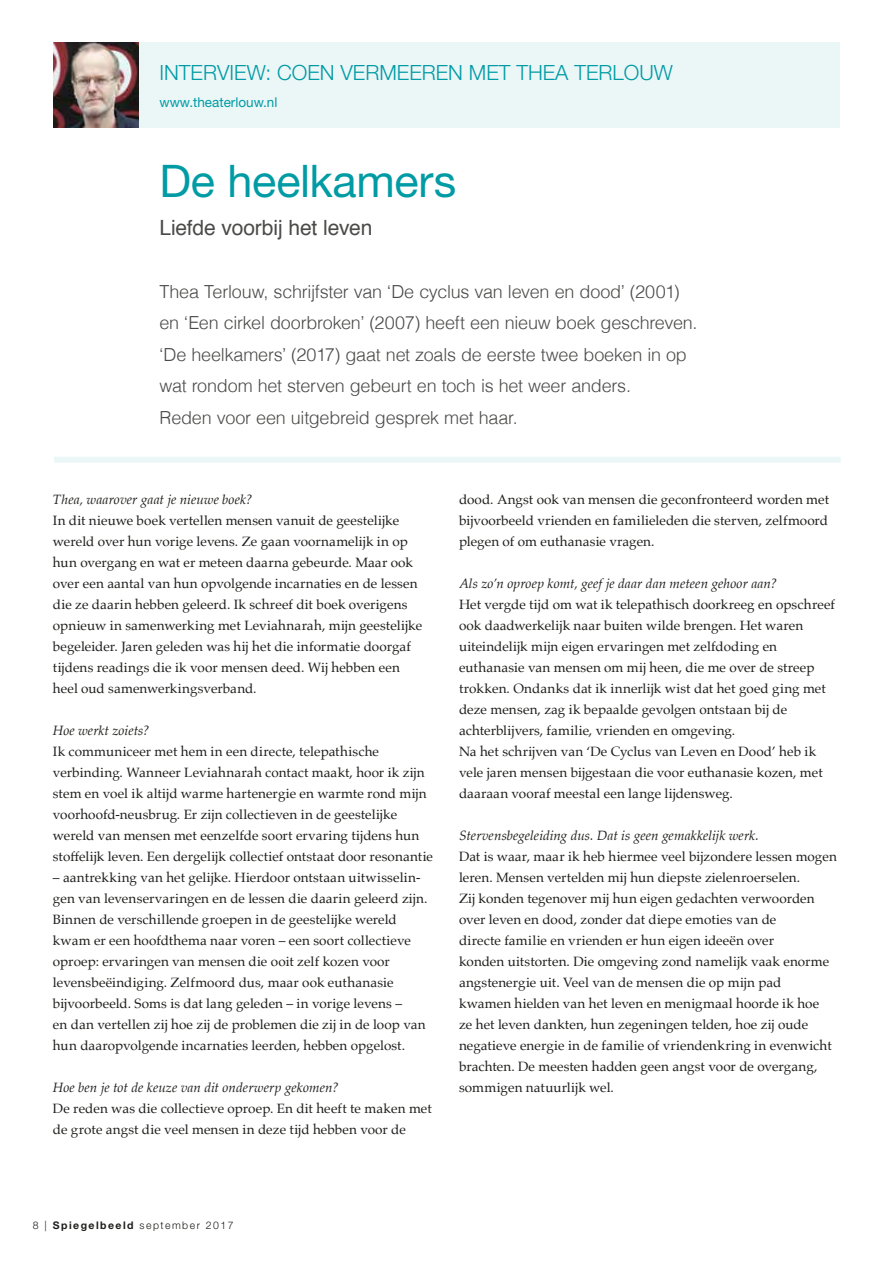
<style>
.page{position:relative;width:893px;height:1263px;background:#fff}
.page>*{position:absolute;margin:0;border:0;box-sizing:border-box;transform-origin:0 0}
.t1{font:45px "Helvetica Neue";letter-spacing:-.005em;color:#009ba4}
.t2{font:300 21px "Helvetica Neue";color:#009ba4}
.t3{font:21px "Helvetica";letter-spacing:-.005em;color:#4a4a49}
.t4{font:300 18px/31.5px "Helvetica";letter-spacing:-.01em;color:#4a4a49}
.t5{font:13.5px/21px "Palatino";letter-spacing:.005em;color:#1d1d1b}
.t6{font:italic 13.5px "Palatino";letter-spacing:.005em;color:#1d1d1b}
.t7{font:13.5px "Helvetica Neue";color:#009ba4}
.t8{font:300 10.5px "Helvetica Neue";letter-spacing:.14em;color:#1d1d1b}
.s1{font-weight:700}
</style>
<div class="page">
<div style="left:54px;top:457px;width:787px;height:6px;background:#ebf6f7"></div>
<div style="left:53px;top:43px;width:787px;height:85px;background:#ebf6f7"></div>
<img style="left:53px;top:43px;width:85px;height:85px">
<h2 class="t2" style="left:159px;top:59px;width:515px">INTERVIEW: COEN VERMEEREN MET THEA TERLOUW</h2>
<p class="t7" style="left:159px;top:94px;width:119px">www.theaterlouw.nl</p>
<h1 class="t1" style="left:159px;top:154px;width:298px">De heelkamers</h1>
<h2 class="t3" style="left:159px;top:211px;width:214px">Liefde voorbij het leven</h2>
<p class="t4" style="left:159px;top:274px;width:539px">Thea Terlouw, schrijfster van ‘De cyclus van leven en dood’ (2001) en ‘Een cirkel doorbroken’ (2007) heeft een nieuw boek geschreven. ‘De heelkamers’ (2017) gaat net zoals de eerste twee boeken in op wat rondom het sterven gebeurt en toch is het weer anders.<br>Reden voor een uitgebreid gesprek met haar.</p>
<p class="t6" style="left:53px;top:488px;width:201px">Thea, waarover gaat je nieuwe boek?</p>
<p class="t5" style="left:53px;top:510px;width:371px">In dit nieuwe boek vertellen mensen vanuit de geestelijke wereld over hun vorige levens. Ze gaan voornamelijk in op hun overgang en wat er meteen daarna gebeurde. Maar ook over een aantal van hun opvolgende incarnaties en de lessen die ze daarin hebben geleerd. Ik schreef dit boek overigens opnieuw in samenwerking met Leviahnarah, mijn geestelijke begeleider. Jaren geleden was hij het die informatie doorgaf tijdens readings die ik voor mensen deed. Wij hebben een heel oud samenwerkingsverband.</p>
<p class="t6" style="left:53px;top:719px;width:98px">Hoe werkt zoiets?</p>
<p class="t5" style="left:53px;top:741px;width:382px">Ik communiceer met hem in een directe, telepathische verbinding. Wanneer Leviahnarah contact maakt, hoor ik zijn stem en voel ik altijd warme hartenergie en warmte rond mijn voorhoofd-neusbrug. Er zijn collectieven in de geestelijke wereld van mensen met eenzelfde soort ervaring tijdens hun stoffelijk leven. Een dergelijk collectief ontstaat door resonantie</p>
<p class="t5" style="left:53px;top:867px;width:376px">– aantrekking van het gelijke. Hierdoor ontstaan uitwisselin&shy;gen van levenservaringen en de lessen die daarin geleerd zijn.<br>Binnen de verschillende groepen in de geestelijke wereld kwam er een hoofdthema naar voren – een soort collectieve oproep: ervaringen van mensen die ooit zelf kozen voor levensbeëindiging. Zelfmoord dus, maar ook euthanasie bijvoorbeeld. Soms is dat lang geleden – in vorige levens –<br>en dan vertellen zij hoe zij de problemen die zij in de loop van hun daaropvolgende incarnaties leerden, hebben opgelost.</p>
<p class="t6" style="left:53px;top:1076px;width:287px">Hoe ben je tot de keuze van dit onderwerp gekomen?</p>
<p class="t5" style="left:53px;top:1098px;width:380px">De reden was die collectieve oproep. En dit heeft te maken met de grote angst die veel mensen in deze tijd hebben voor de</p>
<p class="t5" style="left:459px;top:489px;width:372px;text-align:justify">dood. Angst ook van mensen die geconfronteerd worden met bijvoorbeeld vrienden en familieleden die sterven, zelfmoord plegen of om euthanasie vragen.</p>
<p class="t6" style="left:459px;top:572px;width:320px">Als zo’n oproep komt, geef je daar dan meteen gehoor aan?</p>
<p class="t5" style="left:459px;top:594px;width:378px">Het vergde tijd om wat ik telepathisch doorkreeg en opschreef ook daadwerkelijk naar buiten wilde brengen. Het waren uiteindelijk mijn eigen ervaringen met zelfdoding en euthanasie van mensen om mij heen, die me over de streep trokken. Ondanks dat ik innerlijk wist dat het goed ging met deze mensen, zag ik bepaalde gevolgen ontstaan bij de achterblijvers, familie, vrienden en omgeving.<br>Na het schrijven van ‘De Cyclus van Leven en Dood’ heb ik vele jaren mensen bijgestaan die voor euthanasie kozen, met daaraan vooraf meestal een lange lijdensweg.</p>
<p class="t6" style="left:459px;top:824px;width:301px">Stervensbegeleiding dus. Dat is geen gemakkelijk werk.</p>
<p class="t5" style="left:459px;top:846px;width:379px">Dat is waar, maar ik heb hiermee veel bijzondere lessen mogen leren. Mensen vertelden mij hun diepste zielenroerselen.<br>Zij konden tegenover mij hun eigen gedachten verwoorden over leven en dood, zonder dat diepe emoties van de<br>directe familie en vrienden er hun eigen ideeën over<br>konden uitstorten. Die omgeving zond namelijk vaak enorme angstenergie uit. Veel van de mensen die op mijn pad<br>kwamen hielden van het leven en menigmaal hoorde ik hoe<br>ze het leven dankten, hun zegeningen telden, hoe zij oude negatieve energie in de familie of vriendenkring in evenwicht brachten. De meesten hadden geen angst voor de overgang, sommigen natuurlijk wel.</p>
<p class="t8" style="left:33px;top:1218px;width:202px">8 | <span class="s1">Spiegelbeeld</span> september 2017</p>
</div>
